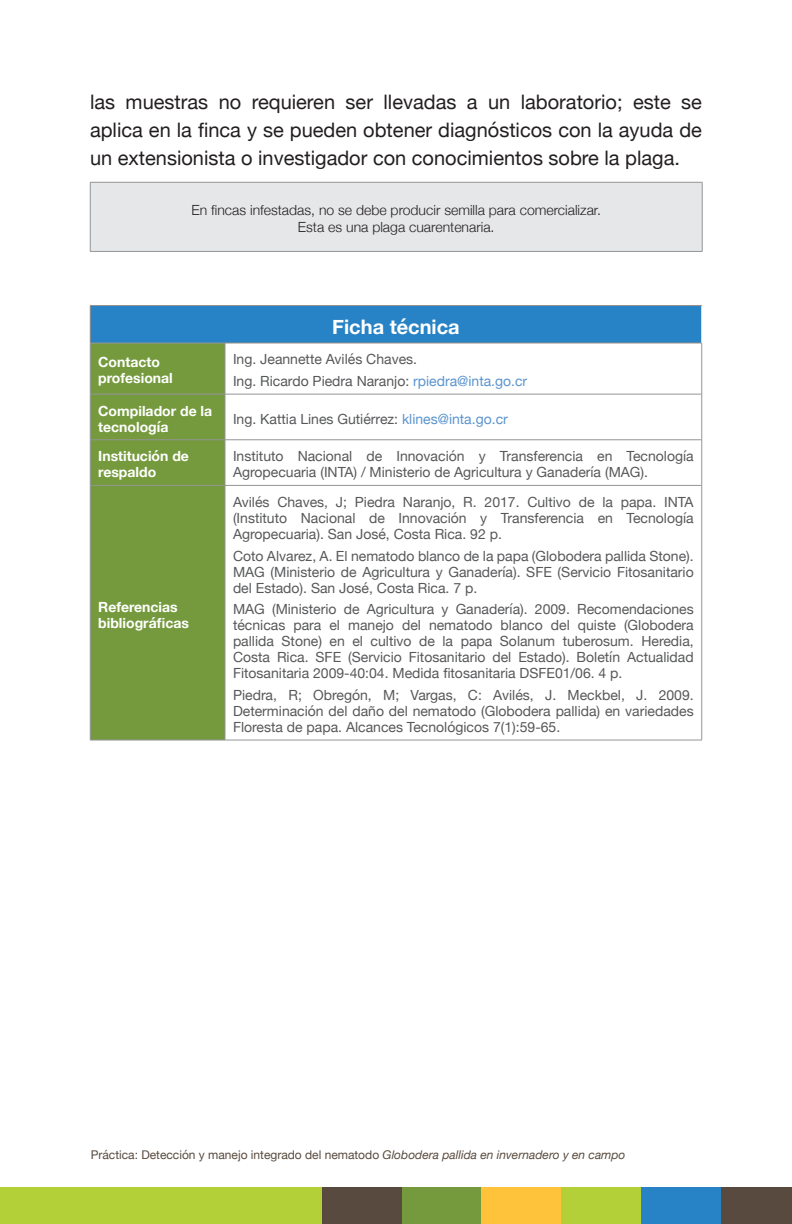
<style>
.page{position:relative;width:792px;height:1224px;background:#fff}
.page>*{position:absolute;margin:0;border:0;box-sizing:border-box;transform-origin:0 0}
.t1{font:20px/28px "Helvetica Neue";color:#231f20;text-align:justify}
.t2{font:700 20px "Helvetica Neue";color:#fff}
.t3{font:14px/16px "Helvetica Neue";color:#57585a;text-align:justify}
.t4{font:700 14px/16px "Helvetica Neue";color:#fff}
.t5{font:300 14px/16.8px "Helvetica Neue";color:#231f20;text-align:center}
.t6{font:12px "Helvetica Neue";color:#584a3e}
.s1{color:#5b94cf}
.s2{font-style:italic}
</style>
<div class="page">
<div style="left:90px;top:306px;width:612px;height:37px;background:#2783c5"></div>
<div style="left:91px;top:344px;width:134px;height:396px;background:#759a3d"></div>
<hr style="left:90px;top:394px;width:135px;height:1px;background:#939598">
<hr style="left:90px;top:439px;width:135px;height:1px;background:#939598">
<hr style="left:90px;top:485px;width:135px;height:1px;background:#939598">
<hr style="left:225px;top:394px;width:477px;height:1px;background:#939598">
<hr style="left:225px;top:439px;width:477px;height:1px;background:#939598">
<hr style="left:225px;top:485px;width:477px;height:1px;background:#939598">
<hr style="left:701px;top:343px;width:1px;height:51px;background:#939598">
<hr style="left:701px;top:394px;width:1px;height:46px;background:#939598">
<hr style="left:701px;top:440px;width:1px;height:45px;background:#939598">
<hr style="left:701px;top:485px;width:1px;height:255px;background:#939598">
<hr style="left:225px;top:740px;width:477px;height:1px;background:#939598">
<hr style="left:90px;top:305px;width:135px;height:1px;background:#9d9289">
<hr style="left:90px;top:306px;width:1px;height:37px;background:#9d9289">
<hr style="left:225px;top:305px;width:477px;height:1px;background:#9d9289">
<hr style="left:225px;top:343px;width:477px;height:1px;background:#9d9289">
<hr style="left:701px;top:306px;width:1px;height:37px;background:#fff">
<hr style="left:90px;top:343px;width:135px;height:1px;background:#939598">
<hr style="left:90px;top:343px;width:1px;height:51px;background:#939598">
<hr style="left:90px;top:394px;width:1px;height:46px;background:#939598">
<hr style="left:90px;top:440px;width:1px;height:45px;background:#939598">
<hr style="left:90px;top:486px;width:1px;height:254px;background:#939598">
<hr style="left:90px;top:740px;width:135px;height:1px;background:#939598">
<hr style="left:225px;top:343px;width:1px;height:51px;background:#939598">
<hr style="left:225px;top:394px;width:1px;height:46px;background:#939598">
<hr style="left:225px;top:440px;width:1px;height:45px;background:#939598">
<hr style="left:225px;top:486px;width:1px;height:254px;background:#939598">
<div style="left:402px;top:1188px;width:79px;height:36px;background:#759a3d"></div>
<div style="left:322px;top:1188px;width:80px;height:36px;background:#584a3e"></div>
<div style="left:481px;top:1188px;width:80px;height:36px;background:#fec33b"></div>
<div style="left:561px;top:1188px;width:80px;height:36px;background:#b3d038"></div>
<div style="left:641px;top:1187px;width:80px;height:37px;background:#2783c5"></div>
<div style="left:721px;top:1187px;width:71px;height:37px;background:#584a3e"></div>
<div style="left:0;top:1188px;width:322px;height:36px;background:#b3d038"></div>
<div style="left:90px;top:182px;width:612px;height:69px;background:#e6e7e9"></div>
<hr style="left:90px;top:182px;width:612px;height:1px;background:#939598">
<hr style="left:90px;top:183px;width:1px;height:68px;background:#939598">
<hr style="left:702px;top:183px;width:1px;height:68px;background:#939598">
<hr style="left:90px;top:251px;width:612px;height:1px;background:#939598">
<h1 class="t1" style="left:90px;top:89px;width:614px">las muestras no requieren ser llevadas a un laboratorio; este se aplica en la finca y se pueden obtener diagnósticos con la ayuda de un extensionista o investigador con conocimientos sobre la plaga.</h1>
<p class="t5" style="left:192px;top:201px;width:411px">En fincas infestadas, no se debe producir semilla para comercializar.<br>Esta es una plaga cuarentenaria.</p>
<h1 class="t2" style="left:332px;top:311px;width:129px">Ficha técnica</h1>
<p class="t4" style="left:98px;top:355px;width:76px">Contacto profesional</p>
<p class="t3" style="left:233px;top:349px;width:296px;line-height:21.8px">Ing. Jeannette Avilés Chaves.<br>Ing. Ricardo Piedra Naranjo: <span class="s1">rpiedra@inta.go.cr</span></p>
<p class="t4" style="left:98px;top:403px;width:116px">Compilador de la tecnología</p>
<p class="t3" style="left:233px;top:411px;width:276px">Ing. Kattia Lines Gutiérrez: <span class="s1">klines@inta.go.cr</span></p>
<p class="t4" style="left:98px;top:449px;width:92px">Institución de respaldo</p>
<p class="t3" style="left:233px;top:449px;width:462px">Instituto Nacional de Innovación y Transferencia en Tecnología<br>Agropecuaria (INTA) / Ministerio de Agricultura y Ganadería (MAG).</p>
<p class="t4" style="left:98px;top:599px;width:92px">Referencias bibliográficas</p>
<p class="t3" style="left:233px;top:495px;width:462px">Avilés Chaves, J; Piedra Naranjo, R. 2017. Cultivo de la papa. INTA (Instituto Nacional de Innovación y Transferencia en Tecnología Agropecuaria). San José, Costa Rica. 92 p.</p>
<p class="t3" style="left:233px;top:548px;width:462px">Coto Alvarez, A. El nematodo blanco de la papa (Globodera pallida Stone).<br>MAG (Ministerio de Agricultura y Ganadería). SFE (Servicio Fitosanitario del Estado). San José, Costa Rica. 7 p.</p>
<p class="t3" style="left:233px;top:602px;width:462px">MAG (Ministerio de Agricultura y Ganadería). 2009. Recomendaciones técnicas para el manejo del nematodo blanco del quiste (Globodera pallida Stone) en el cultivo de la papa Solanum tuberosum. Heredia, Costa Rica. SFE (Servicio Fitosanitario del Estado). Boletín Actualidad Fitosanitaria 2009-40:04. Medida fitosanitaria DSFE01/06. 4 p.</p>
<p class="t3" style="left:233px;top:688px;width:462px">Piedra, R; Obregón, M; Vargas, C: Avilés, J. Meckbel, J. 2009.<br>Determinación del daño del nematodo (Globodera pallida) en variedades Floresta de papa. Alcances Tecnológicos 7(1):59-65.</p>
<p class="t6" style="left:91px;top:1146px;width:536px">Práctica: Detección y manejo integrado del nematodo <span class="s2">Globodera pallida en invernadero y en campo</span></p>
</div>
